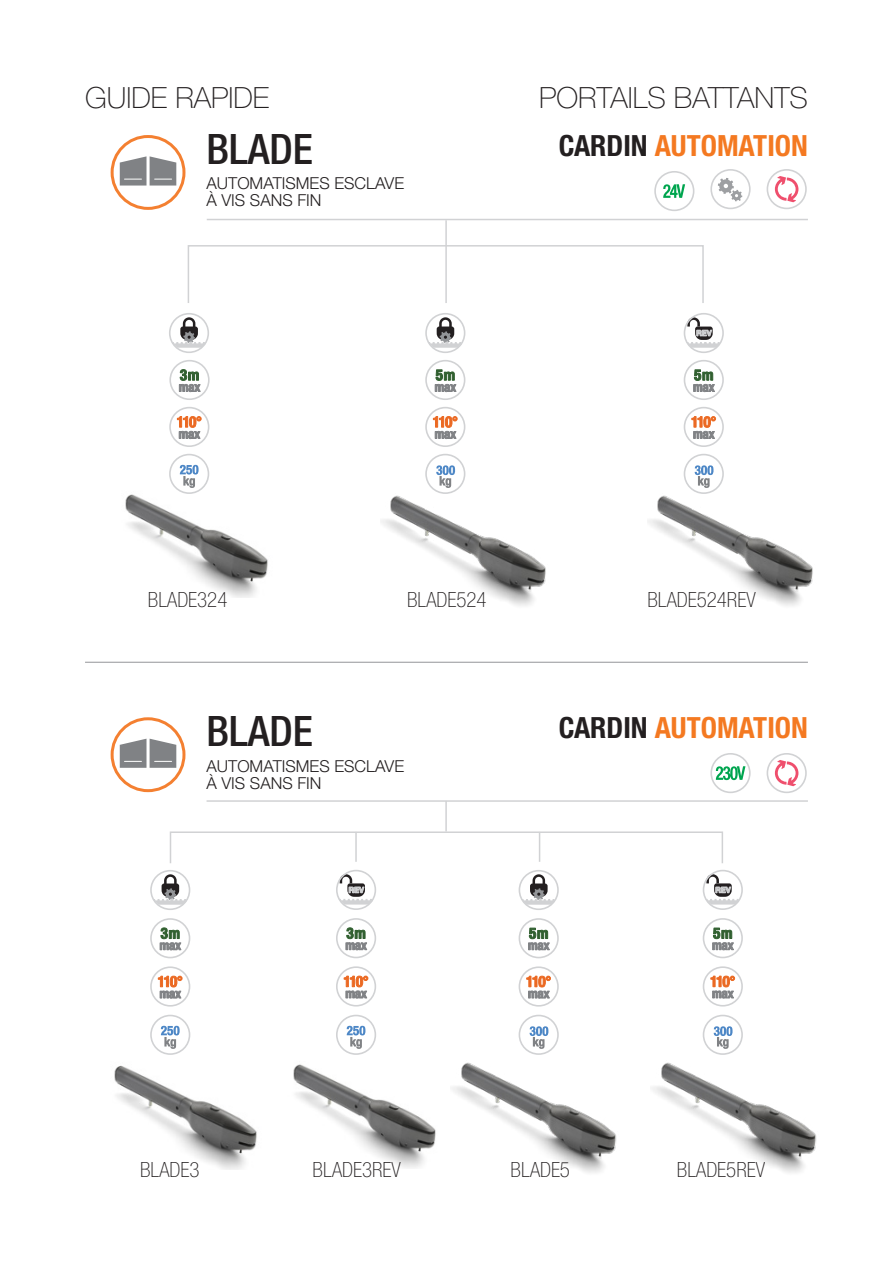
<style>
.page{position:relative;width:893px;height:1263px;background:#fff}
.page>*{position:absolute;margin:0;border:0;box-sizing:border-box;transform-origin:0 0}
.t1{font:500 condensed 42px "Helvetica Neue LT Std";color:#231f20}
.t2{font:700 condensed 29.25px "Helvetica Neue LT Std";color:#f47921}
.t3{font:100 29.25px "Helvetica Neue LT Std";color:#231f20}
.t4{font:100 condensed 21px "Helvetica Neue LT Std";color:#231f20}
.t5{font:300 16.5px "Helvetica Neue LT Std";color:#231f20}
.t6{font:700 8.1px "Helvetica Neue";color:#d1d2d4;scale:.95 1}
.s1{color:#231f20}
</style>
<div class="page">
<hr style="left:85px;top:662px;width:723px;height:1px;background:#939598">
<img style="left:381px;top:485px;width:165px;height:121px">
<img style="left:125px;top:478px;width:143px;height:120px">
<img style="left:114px;top:1048px;width:143px;height:121px">
<img style="left:293px;top:1046px;width:143px;height:122px">
<img style="left:648px;top:485px;width:165px;height:121px">
<img style="left:452px;top:1051px;width:165px;height:122px">
<img style="left:652px;top:1051px;width:165px;height:122px">
<div style="left:111px;top:717px;width:74px;height:75px;border:3px solid #f48031;border-radius:50%"></div>
<svg style="left:120px;top:739px;width:56px;height:29px;background:#959799"></svg>
<div style="left:111px;top:135px;width:74px;height:75px;border:3px solid #f48031;border-radius:50%"></div>
<svg style="left:120px;top:156px;width:56px;height:30px;background:#999a9d"></svg>
<hr style="left:207px;top:800px;width:601px;height:2px;background:#d1d2d4">
<div style="left:169px;top:454px;width:40px;height:40px;border:2px solid #d1d2d4;border-radius:50%"></div>
<svg style="left:180px;top:465px;width:19px;height:23px"></svg>
<div style="left:150px;top:1015px;width:40px;height:40px;border:2px solid #d1d2d4;border-radius:50%"></div>
<svg style="left:161px;top:1026px;width:19px;height:23px"></svg>
<div style="left:336px;top:1015px;width:40px;height:40px;border:2px solid #d1d2d4;border-radius:50%"></div>
<svg style="left:347px;top:1026px;width:18px;height:23px"></svg>
<div style="left:169px;top:407px;width:40px;height:40px;border:2px solid #d1d2d4;border-radius:50%"></div>
<svg style="left:177px;top:416px;width:24px;height:23px"></svg>
<div style="left:169px;top:360px;width:41px;height:40px;border:2px solid #d1d2d4;border-radius:50%"></div>
<svg style="left:179px;top:369px;width:22px;height:23px"></svg>
<div style="left:150px;top:966px;width:40px;height:40px;border:2px solid #d1d2d4;border-radius:50%"></div>
<svg style="left:158px;top:976px;width:24px;height:22px"></svg>
<div style="left:150px;top:918px;width:40px;height:40px;border:2px solid #d1d2d4;border-radius:50%"></div>
<svg style="left:160px;top:928px;width:21px;height:22px"></svg>
<div style="left:336px;top:966px;width:40px;height:40px;border:2px solid #d1d2d4;border-radius:50%"></div>
<svg style="left:344px;top:976px;width:24px;height:22px"></svg>
<div style="left:336px;top:918px;width:40px;height:40px;border:2px solid #d1d2d4;border-radius:50%"></div>
<svg style="left:346px;top:927px;width:21px;height:23px"></svg>
<div style="left:519px;top:966px;width:40px;height:40px;border:2px solid #d1d2d4;border-radius:50%"></div>
<svg style="left:526px;top:976px;width:25px;height:22px"></svg>
<div style="left:519px;top:918px;width:40px;height:40px;border:2px solid #d1d2d4;border-radius:50%"></div>
<svg style="left:528px;top:928px;width:22px;height:22px"></svg>
<div style="left:703px;top:966px;width:40px;height:40px;border:2px solid #d1d2d4;border-radius:50%"></div>
<svg style="left:710px;top:976px;width:25px;height:22px"></svg>
<div style="left:703px;top:918px;width:40px;height:40px;border:2px solid #d1d2d4;border-radius:50%"></div>
<svg style="left:712px;top:928px;width:22px;height:22px"></svg>
<div style="left:684px;top:454px;width:40px;height:40px;border:2px solid #d1d2d4;border-radius:50%"></div>
<svg style="left:695px;top:465px;width:18px;height:23px"></svg>
<div style="left:425px;top:454px;width:40px;height:40px;border:2px solid #d1d2d4;border-radius:50%"></div>
<svg style="left:436px;top:465px;width:19px;height:23px"></svg>
<div style="left:684px;top:407px;width:40px;height:40px;border:2px solid #d1d2d4;border-radius:50%"></div>
<svg style="left:691px;top:416px;width:25px;height:23px"></svg>
<div style="left:684px;top:360px;width:40px;height:40px;border:2px solid #d1d2d4;border-radius:50%"></div>
<svg style="left:693px;top:369px;width:22px;height:23px"></svg>
<div style="left:425px;top:407px;width:40px;height:40px;border:2px solid #d1d2d4;border-radius:50%"></div>
<svg style="left:433px;top:416px;width:24px;height:23px"></svg>
<div style="left:425px;top:360px;width:40px;height:40px;border:2px solid #d1d2d4;border-radius:50%"></div>
<svg style="left:435px;top:369px;width:21px;height:23px"></svg>
<hr style="left:207px;top:219px;width:601px;height:1px;background:#d1d2d4">
<div style="left:519px;top:1015px;width:40px;height:40px;border:2px solid #d1d2d4;border-radius:50%"></div>
<svg style="left:530px;top:1026px;width:18px;height:23px"></svg>
<div style="left:703px;top:1015px;width:40px;height:40px;border:2px solid #d1d2d4;border-radius:50%"></div>
<svg style="left:714px;top:1026px;width:18px;height:23px"></svg>
<hr style="left:445px;top:801px;width:2px;height:30px;background:#d1d2d4">
<hr style="left:445px;top:220px;width:2px;height:83px;background:#d1d2d4">
<div style="left:170px;top:831px;width:553px;height:33px;border:2px solid #d1d2d4"></div>
<div style="left:188px;top:245px;width:516px;height:59px;border:2px solid #d1d2d4"></div>
<svg style="left:716px;top:766px;width:29px;height:14px"></svg>
<div style="left:710px;top:753px;width:41px;height:40px;border:2px solid #d1d2d4;border-radius:50%"></div>
<svg style="left:663px;top:184px;width:22px;height:14px"></svg>
<div style="left:654px;top:171px;width:40px;height:40px;border:2px solid #d1d2d4;border-radius:50%"></div>
<div style="left:767px;top:753px;width:40px;height:40px;border:2px solid #d1d2d4;border-radius:50%"></div>
<svg style="left:775px;top:760px;width:23px;height:26px"></svg>
<div style="left:767px;top:169px;width:40px;height:40px;border:2px solid #d1d2d4;border-radius:50%"></div>
<svg style="left:775px;top:176px;width:23px;height:26px"></svg>
<div style="left:710px;top:169px;width:41px;height:40px;border:2px solid #d1d2d4;border-radius:50%"></div>
<svg style="left:718px;top:178px;width:24px;height:23px"></svg>
<div style="left:150px;top:870px;width:40px;height:40px;border:2px solid #d1d2d4;border-radius:50%"></div>
<svg style="left:153px;top:874px;width:34px;height:31px"></svg>
<div style="left:519px;top:870px;width:40px;height:40px;border:2px solid #d1d2d4;border-radius:50%"></div>
<svg style="left:522px;top:874px;width:33px;height:31px"></svg>
<div style="left:169px;top:313px;width:40px;height:40px;border:2px solid #d1d2d4;border-radius:50%"></div>
<svg style="left:172px;top:317px;width:33px;height:31px"></svg>
<div style="left:425px;top:313px;width:40px;height:40px;border:2px solid #d1d2d4;border-radius:50%"></div>
<svg style="left:428px;top:317px;width:34px;height:31px"></svg>
<div style="left:684px;top:313px;width:40px;height:40px;border:2px solid #d1d2d4;border-radius:50%"></div>
<svg style="left:687px;top:317px;width:33px;height:31px"></svg>
<div style="left:336px;top:870px;width:40px;height:40px;border:2px solid #d1d2d4;border-radius:50%"></div>
<svg style="left:339px;top:874px;width:33px;height:30px"></svg>
<div style="left:703px;top:870px;width:40px;height:40px;border:2px solid #d1d2d4;border-radius:50%"></div>
<svg style="left:706px;top:874px;width:33px;height:30px"></svg>
<hr style="left:355px;top:832px;width:2px;height:30px;background:#d1d2d4">
<hr style="left:539px;top:832px;width:1px;height:30px;background:#d1d2d4">
<p class="t3" style="left:85px;top:81px;width:186px">GUIDE RAPIDE</p>
<p class="t3" style="left:539px;top:81px;width:270px">PORTAILS BATTANTS</p>
<p class="t1" style="left:207px;top:124px;width:108px">BLADE</p>
<p class="t5" style="left:207px;top:173px;width:199px">AUTOMATISMES ESCLAVE</p>
<p class="t5" style="left:207px;top:190px;width:116px">À VIS SANS FIN</p>
<p class="t2" style="left:559px;top:128px;width:251px"><span class="s1">CARDIN</span> AUTOMATION</p>
<p class="t6" style="left:696px;top:326px;width:18px">REV</p>
<p class="t4" style="left:148px;top:588px;width:81px">BLADE324</p>
<p class="t4" style="left:407px;top:588px;width:81px">BLADE524</p>
<p class="t4" style="left:647px;top:588px;width:110px">BLADE524REV</p>
<p class="t1" style="left:207px;top:706px;width:108px">BLADE</p>
<p class="t5" style="left:207px;top:756px;width:199px">AUTOMATISMES ESCLAVE</p>
<p class="t5" style="left:207px;top:773px;width:116px">À VIS SANS FIN</p>
<p class="t2" style="left:559px;top:710px;width:251px"><span class="s1">CARDIN</span> AUTOMATION</p>
<p class="t6" style="left:349px;top:882px;width:18px">REV</p>
<p class="t6" style="left:715px;top:882px;width:18px">REV</p>
<p class="t4" style="left:140px;top:1158px;width:61px">BLADE3</p>
<p class="t4" style="left:511px;top:1158px;width:61px">BLADE5</p>
<p class="t4" style="left:677px;top:1158px;width:90px">BLADE5REV</p>
<p class="t4" style="left:313px;top:1158px;width:90px">BLADE3REV</p>
</div>
